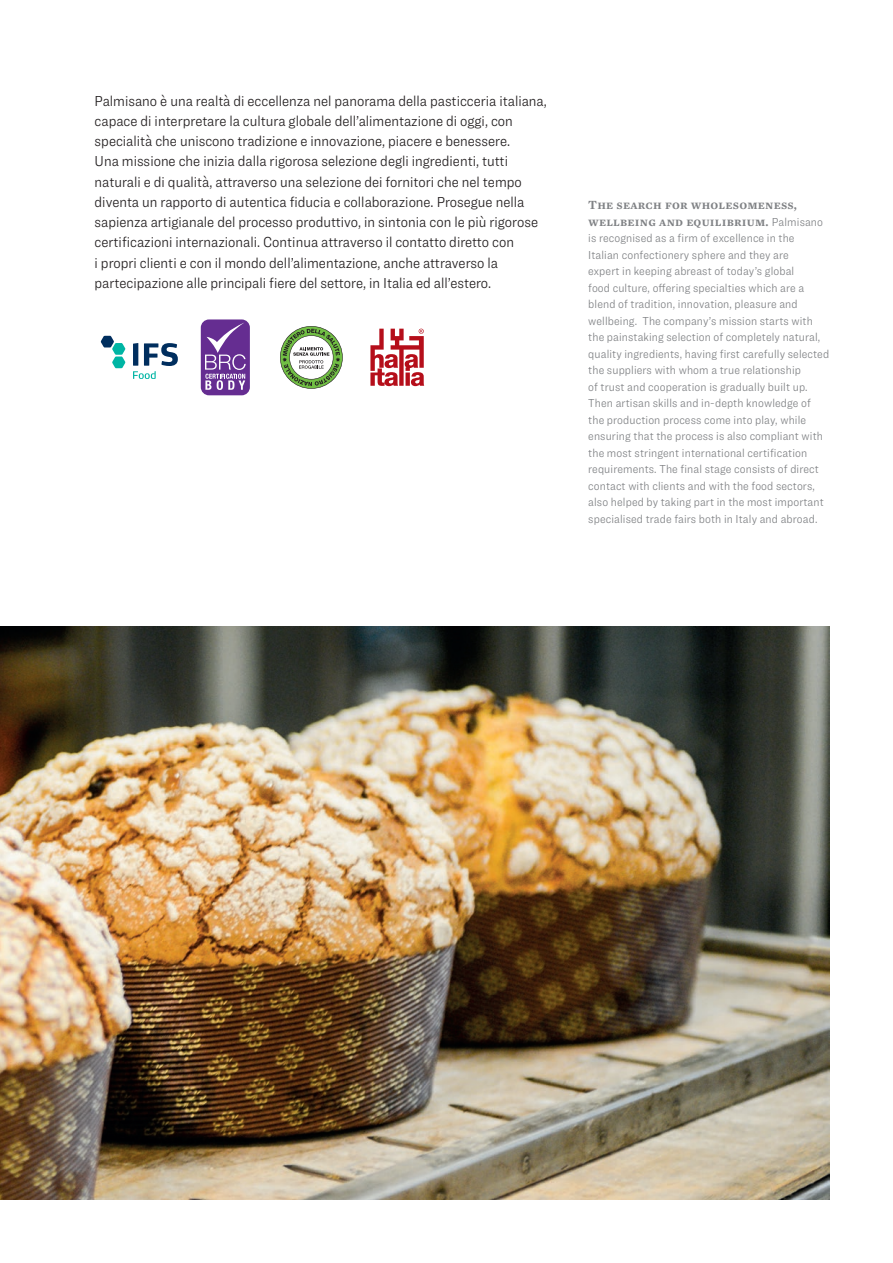
<style>
.page{position:relative;width:893px;height:1263px;background:#fff}
.page>*{position:absolute;margin:0;border:0;box-sizing:border-box;transform-origin:0 0}
.t1{font:300 15px/20.2px "Ringside Narrow";color:#231f20}
.t2{font:600 12.75px/16.5px "Mercury Text G1";letter-spacing:.02em;color:#808285}
.t3{font:300 12px/16.5px "Ringside Narrow";letter-spacing:.01em;color:#808285}
.s1{font-family:"Ringside Narrow";font-weight:300;font-size:12px}
</style>
<div class="page">
<img style="left:0;top:626px;width:829px;height:573px">
<svg style="left:201px;top:319px;width:49px;height:76px;background:#8153a5"></svg>
<svg style="left:101px;top:336px;width:25px;height:32px"></svg>
<svg style="left:133px;top:343px;width:45px;height:36px"></svg>
<svg style="left:280px;top:326px;width:63px;height:63px"></svg>
<svg style="left:370px;top:329px;width:54px;height:57px"></svg>
<p class="t1" style="left:95px;top:90px;width:454px">Palmisano è una realtà di eccellenza nel panorama della pasticceria italiana, capace di interpretare la cultura globale dell’alimentazione di oggi, con specialità che uniscono tradizione e innovazione, piacere e benessere.<br>Una missione che inizia dalla rigorosa selezione degli ingredienti, tutti naturali e di qualità, attraverso una selezione dei fornitori che nel tempo diventa un rapporto di autentica fiducia e collaborazione. Prosegue nella sapienza artigianale del processo produttivo, in sintonia con le più rigorose certificazioni internazionali. Continua attraverso il contatto diretto con<br>i propri clienti e con il mondo dell’alimentazione, anche attraverso la partecipazione alle principali fiere del settore, in Italia ed all’estero.</p>
<p class="t2" style="left:588px;top:196px;width:236px">The search for wholesomeness, wellbeing and equilibrium. <span class="s1">Palmisano</span></p>
<p class="t3" style="left:588px;top:230px;width:242px">is recognised as a firm of excellence in the<br>Italian confectionery sphere and they are<br>expert in keeping abreast of today’s global<br>food culture, offering specialties which are a blend of tradition, innovation, pleasure and wellbeing. The company’s mission starts with the painstaking selection of completely natural, quality ingredients, having first carefully selected the suppliers with whom a true relationship<br>of trust and cooperation is gradually built up.<br>Then artisan skills and in-depth knowledge of the production process come into play, while ensuring that the process is also compliant with the most stringent international certification requirements. The final stage consists of direct contact with clients and with the food sectors, also helped by taking part in the most important specialised trade fairs both in Italy and abroad.</p>
</div>
